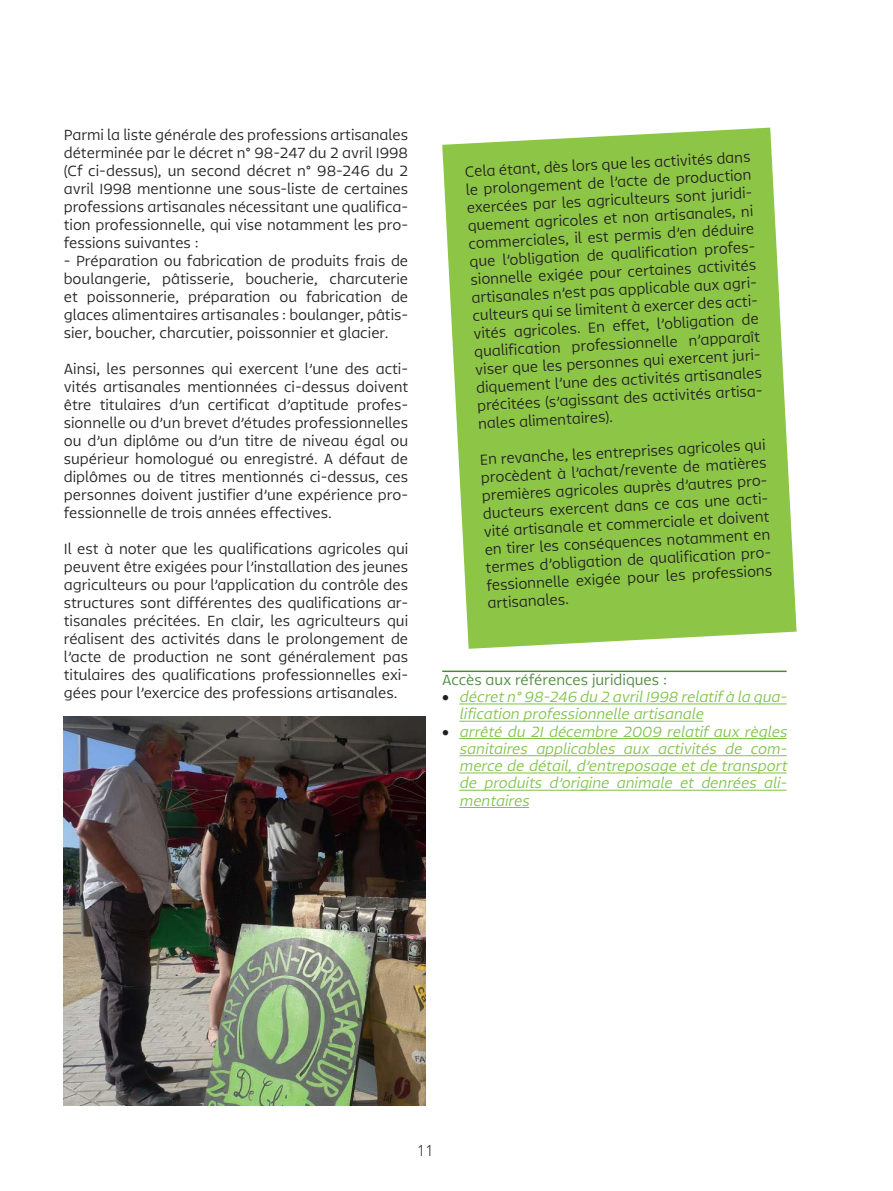
<style>
.page{position:relative;width:893px;height:1191px;background:#fff}
.page>*{position:absolute;margin:0;border:0;box-sizing:border-box;transform-origin:0 0}
.t1{font:100 18px "Colaborate";color:#231f20}
.t2{font:500 15px/18px "Tikal Sans";color:#231f20;text-align:justify}
.t3{font:italic 500 15px/17.2px "Tikal Sans";color:#80c34a}
.t4{font:500 15px "Tikal Sans";color:#4b893b}
.s1{color:#231f20}
</style>
<div class="page">
<hr style="left:442px;top:670px;width:345px;height:2px;background:#4b893b">
<hr style="left:459px;top:703px;width:328px;height:1px;background:#80c34a">
<hr style="left:459px;top:721px;width:244px;height:1px;background:#80c34a">
<hr style="left:459px;top:738px;width:328px;height:1px;background:#80c34a">
<hr style="left:459px;top:755px;width:328px;height:1px;background:#80c34a">
<hr style="left:459px;top:772px;width:328px;height:1px;background:#80c34a">
<hr style="left:459px;top:790px;width:328px;height:1px;background:#80c34a">
<hr style="left:459px;top:807px;width:70px;height:1px;background:#80c34a">
<svg style="left:442px;top:128px;width:355px;height:521px;background:#98cb5a"></svg>
<img style="left:64px;top:716px;width:361px;height:390px">
<p class="t2" style="left:64px;top:125px;width:346px">Parmi la liste générale des professions artisanales déterminée par le décret n° 98-247 du 2 avril 1998 (Cf ci-dessus), un second décret n° 98-246 du 2 avril 1998 mentionne une sous-liste de certaines professions artisanales nécessitant une qualifica&shy;tion professionnelle, qui vise notamment les pro&shy;fessions suivantes :</p>
<p class="t2" style="left:64px;top:251px;width:346px">- Préparation ou fabrication de produits frais de boulangerie, pâtisserie, boucherie, charcuterie et poissonnerie, préparation ou fabrication de glaces alimentaires artisanales : boulanger, pâtis&shy;sier, boucher, charcutier, poissonnier et glacier.</p>
<p class="t2" style="left:64px;top:359px;width:346px">Ainsi, les personnes qui exercent l’une des acti&shy;vités artisanales mentionnées ci-dessus doivent être titulaires d’un certificat d’aptitude profes&shy;sionnelle ou d’un brevet d’études professionnelles ou d’un diplôme ou d’un titre de niveau égal ou supérieur homologué ou enregistré. A défaut de diplômes ou de titres mentionnés ci-dessus, ces personnes doivent justifier d’une expérience pro&shy;fessionnelle de trois années effectives.</p>
<p class="t2" style="left:64px;top:539px;width:346px">Il est à noter que les qualifications agricoles qui peuvent être exigées pour l’installation des jeunes agriculteurs ou pour l’application du contrôle des structures sont différentes des qualifications ar&shy;tisanales précitées. En clair, les agriculteurs qui réalisent des activités dans le prolongement de l’acte de production ne sont généralement pas titulaires des qualifications professionnelles exi&shy;gées pour l’exercice des professions artisanales.</p>
<p class="t2" style="left:464px;top:162px;width:288px;rotate:-3deg">Cela étant, dès lors que les activités dans le prolongement de l’acte de production exercées par les agriculteurs sont juridi&shy;quement agricoles et non artisanales, ni commerciales, il est permis d’en déduire que l’obligation de qualification profes&shy;sionnelle exigée pour certaines activités artisanales n’est pas applicable aux agri&shy;culteurs qui se limitent à exercer des acti&shy;vités agricoles. En effet, l’obligation de qualification professionnelle n’apparaît viser que les personnes qui exercent juri&shy;diquement l’une des activités artisanales précitées (s’agissant des activités artisa&shy;nales alimentaires).</p>
<p class="t2" style="left:479px;top:450px;width:288px;rotate:-3deg">En revanche, les entreprises agricoles qui procèdent à l’achat/revente de matières premières agricoles auprès d’autres pro&shy;ducteurs exercent dans ce cas une acti&shy;vité artisanale et commerciale et doivent en tirer les conséquences notamment en termes d’obligation de qualification pro&shy;fessionnelle exigée pour les professions artisanales.</p>
<p class="t4" style="left:442px;top:670px;width:226px">Accès aux références juridiques :</p>
<p class="t3" style="left:459px;top:688px;width:332px;text-indent:-17px"><span class="s1">•</span> décret n°98-246 du 2 avril1998 relatifà la qua&shy;lification professionnelle artisanale</p>
<p class="t3" style="left:459px;top:722px;width:332px;text-align:justify;text-indent:-17px"><span class="s1">•</span> arrêté du 21 décembre 2009 relatif aux règles sanitaires applicables aux activités de com&shy;merce de détail, d’entreposage et de transport de produits d’origine animale et denrées ali&shy;mentaires</p>
<p class="t1" style="left:417px;top:1141px;width:18px">11</p>
</div>
